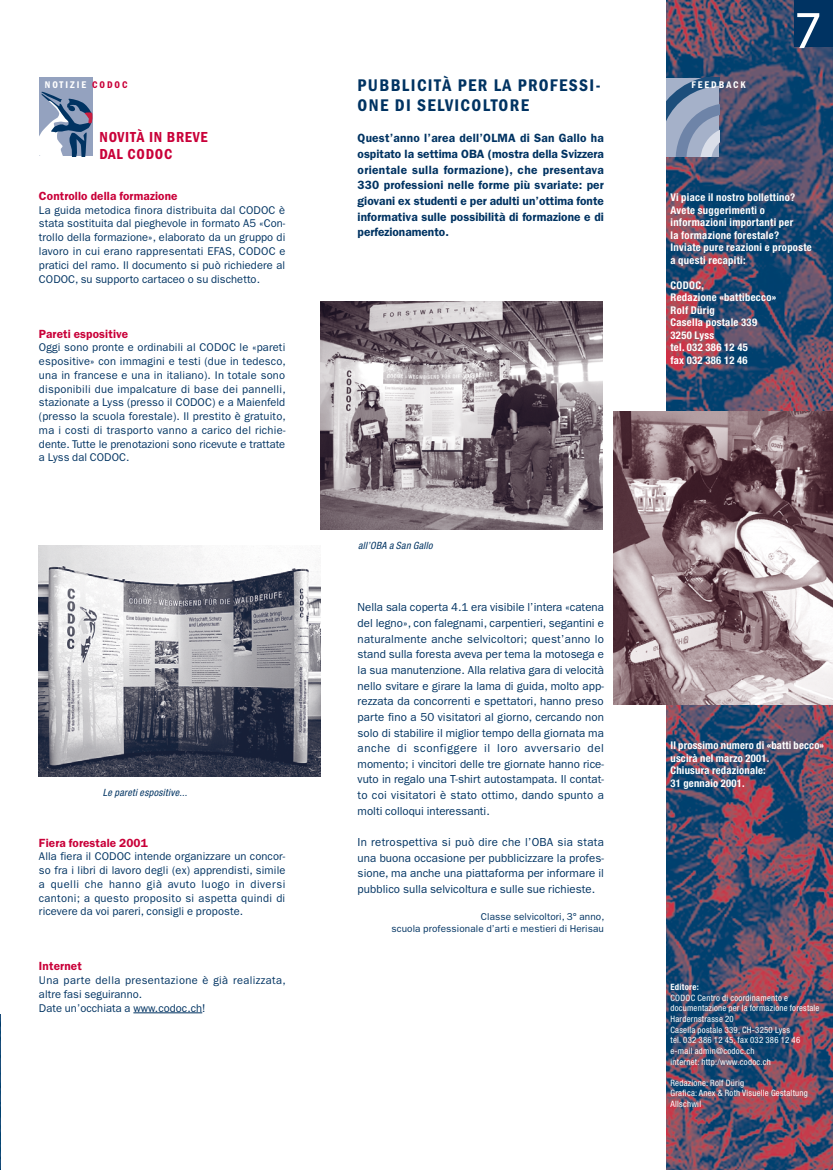
<style>
.page{position:relative;width:833px;height:1170px;background:#fff}
.page>*{position:absolute;margin:0;border:0;box-sizing:border-box;transform-origin:0 0}
.t1{font:53.75px "Myriad Pro";color:#fff}
.t2{font:600 condensed 17.5px/20px "Franklin Gothic LT";letter-spacing:.08em;color:#003362}
.t3{font:600 condensed 15px/16.2px "Franklin Gothic LT";letter-spacing:.05em;color:#c90039}
.t4{font:600 12px/15.6px "Franklin Gothic LT";letter-spacing:.005em;color:#003362;text-align:justify}
.t5{font:600 11.88px "Franklin Gothic LT";letter-spacing:.01em;color:#c90039}
.t6{font:11.62px/15.6px "Franklin Gothic LT";letter-spacing:.005em;color:#003362;text-align:justify}
.t7{font:11.25px/13.8px "Franklin Gothic LT";letter-spacing:.005em;color:#003362;text-align:justify}
.t8{font:700 condensed 10.62px/12.5px "Helvetica Neue";letter-spacing:.03em;color:#fff}
.t9{font:10px/11.9px "Franklin Gothic LT";letter-spacing:.01em;color:#003362;text-align:right}
.t10{font:italic condensed 10px "Helvetica Neue";letter-spacing:.03em;color:#003362}
.t11{font:600 condensed 10px "Franklin Gothic LT";letter-spacing:.2em;color:#fff}
.t12{font:condensed 8.75px/10.6px "Helvetica Neue";letter-spacing:.03em;color:#fff}
.t13{font:700 condensed 8.75px "Helvetica Neue";letter-spacing:.03em;color:#fff}
.s1{color:#c90039}
</style>
<div class="page">
<img style="left:666px;top:0;width:167px;height:1169px">
<div style="left:794px;top:0;width:39px;height:46px;background:#003362"></div>
<hr style="left:133px;top:1012px;width:69px;height:1px;background:#003362">
<svg style="left:666px;top:78px;width:53px;height:78px"></svg>
<img style="left:321px;top:301px;width:281px;height:228px">
<img style="left:39px;top:546px;width:282px;height:230px">
<img style="left:613px;top:411px;width:220px;height:293px">
<div style="left:39px;top:78px;width:53px;height:78px;background:#94a2bf"></div>
<svg style="left:39px;top:91px;width:53px;height:65px"></svg>
<img style="left:0;top:1014px;width:1px;height:155px">
<p class="t11" style="left:45px;top:79px;width:84px">NOTIZIE <span class="s1">CODOC</span></p>
<h3 class="t3" style="left:100px;top:129px;width:109px">NOVITÀ IN BREVE<br>DAL CODOC</h3>
<p class="t5" style="left:39px;top:189px;width:140px">Controllo della formazione</p>
<p class="t7" style="left:39px;top:203px;width:248px">La guida metodica finora distribuita dal CODOC è stata sostituita dal pieghevole in formato A5 «Con&shy;trollo della formazione», elaborato da un gruppo di lavoro in cui erano rappresentati EFAS, CODOC e pratici del ramo. Il documento si può richiedere al CODOC, su supporto cartaceo o su dischetto.</p>
<p class="t5" style="left:39px;top:326px;width:91px">Pareti espositive</p>
<p class="t7" style="left:39px;top:340px;width:248px">Oggi sono pronte e ordinabili al CODOC le «pareti espositive» con immagini e testi (due in tedesco, una in francese e una in italiano). In totale sono disponibili due impalcature di base dei pannelli, stazionate a Lyss (presso il CODOC) e a Maienfeld (presso la scuola forestale). Il prestito è gratuito, ma i costi di trasporto vanno a carico del richie&shy;dente. Tutte le prenotazioni sono ricevute e trattate a Lyss dal CODOC.</p>
<p class="t10" style="left:103px;top:786px;width:86px">Le pareti espositive...</p>
<p class="t5" style="left:39px;top:835px;width:110px">Fiera forestale 2001</p>
<p class="t7" style="left:39px;top:849px;width:248px">Alla fiera il CODOC intende organizzare un concor&shy;so fra i libri di lavoro degli (ex) apprendisti, simile a quelli che hanno già avuto luogo in diversi cantoni; a questo proposito si aspetta quindi di ricevere da voi pareri, consigli e proposte.</p>
<h2 class="t2" style="left:357px;top:75px;width:244px">PUBBLICITÀ PER LA PROFESSI-<br>ONE DI SELVICOLTORE</h2>
<p class="t4" style="left:357px;top:130px;width:248px">Quest’anno l’area dell’OLMA di San Gallo ha ospitato la settima OBA (mostra della Svizzera orientale sulla formazione), che presentava 330 professioni nelle forme più svariate: per giovani ex studenti e per adulti un’ottima fonte informativa sulle possibilità di formazione e di perfezionamento.</p>
<p class="t11" style="left:691px;top:79px;width:56px">FEEDBACK</p>
<h1 class="t1" style="left:794px;top:-3px;width:29px">7</h1>
<p class="t8" style="left:670px;top:191px;width:143px">Vi piace il nostro bollettino?<br>Avete suggerimenti o informazioni importanti per<br>la formazione forestale?<br>Inviate pure reazioni e proposte a questi recapiti:</p>
<p class="t8" style="left:670px;top:279px;width:107px">CODOC,<br>Redazione «battibecco»<br>Rolf Dürig<br>Casella postale 339<br>3250 Lyss<br>tel. 032 386 12 45<br>fax 032 386 12 46</p>
<p class="t10" style="left:358px;top:540px;width:76px">all’OBA a San Gallo</p>
<p class="t6" style="left:357px;top:599px;width:248px">Nella sala coperta 4.1 era visibile l’intera «catena del legno», con falegnami, carpentieri, segantini e naturalmente anche selvicoltori; quest’anno lo stand sulla foresta aveva per tema la motosega e la sua manutenzione. Alla relativa gara di velocità nello svitare e girare la lama di guida, molto app&shy;rezzata da concorrenti e spettatori, hanno preso parte fino a 50 visitatori al giorno, cercando non solo di stabilire il miglior tempo della giornata ma anche di sconfiggere il loro avversario del momento; i vincitori delle tre giornate hanno rice&shy;vuto in regalo una T-shirt autostampata. Il contat&shy;to coi visitatori è stato ottimo, dando spunto a molti colloqui interessanti.</p>
<p class="t6" style="left:357px;top:834px;width:248px">In retrospettiva si può dire che l’OBA sia stata una buona occasione per pubblicizzare la profes&shy;sione, ma anche una piattaforma per informare il pubblico sulla selvicoltura e sulle sue richieste.</p>
<p class="t9" style="left:391px;top:911px;width:214px">Classe selvicoltori, 3° anno,<br>scuola professionale d’arti e mestieri di Herisau</p>
<p class="t8" style="left:670px;top:739px;width:155px">Il prossimo numero di «batti becco» uscirà nel marzo 2001.<br>Chiusura redazionale:<br>31 gennaio 2001.</p>
<p class="t5" style="left:39px;top:959px;width:44px">Internet</p>
<p class="t7" style="left:39px;top:973px;width:248px;text-align:left">Una parte della presentazione è già realizzata, altre fasi seguiranno.<br>Date un’occhiata a www.codoc.ch!</p>
<p class="t13" style="left:670px;top:981px;width:30px">Editore:</p>
<p class="t12" style="left:670px;top:992px;width:150px">CODOC Centro di coordinamento e documentazione per la formazione forestale<br>Hardernstrasse 20<br>Casella postale 339, CH-3250 Lyss<br>tel. 032 386 12 45, fax 032 386 12 46 e-mail admin@codoc.ch<br>internet: http:/www.codoc.ch</p>
<p class="t12" style="left:670px;top:1077px;width:139px">Redazione: Rolf Dürig<br>Grafica: Anex &amp; Roth Visuelle Gestaltung<br>Allschwil</p>
</div>
